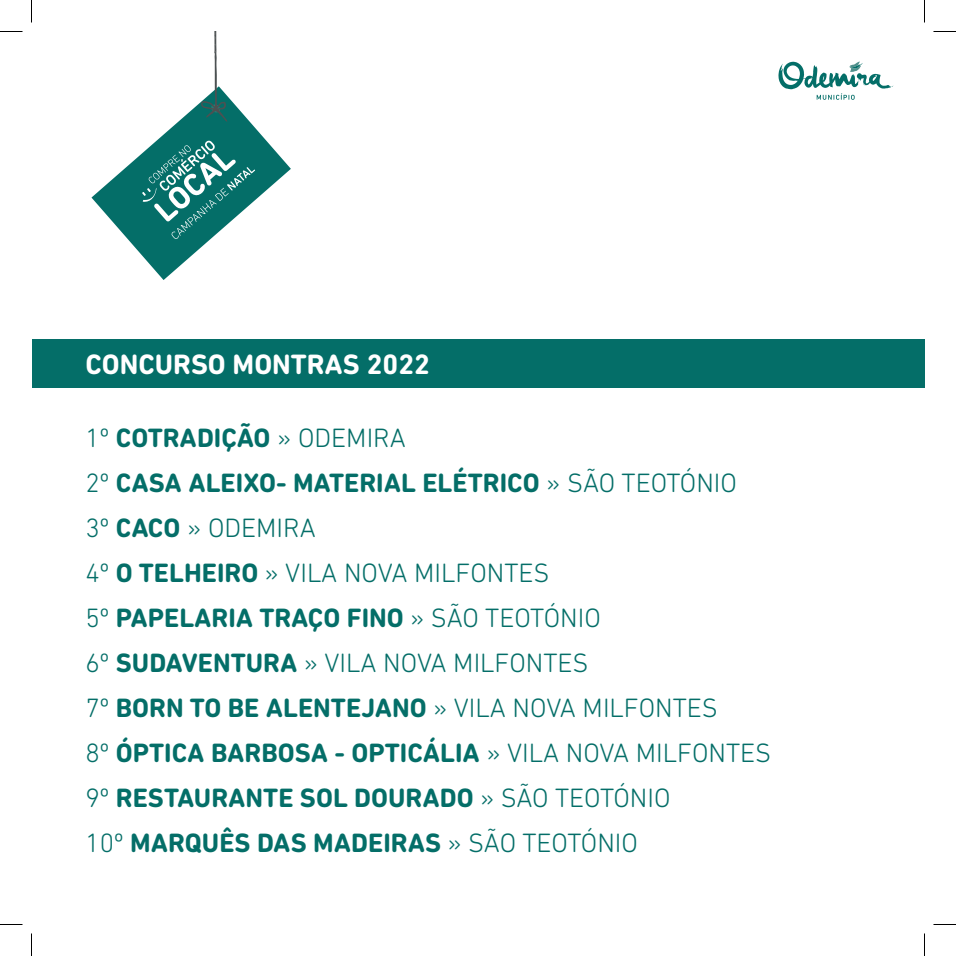
<style>
.page{position:relative;width:956px;height:956px;background:#fff}
.page>*{position:absolute;margin:0;border:0;box-sizing:border-box;transform-origin:0 0}
.t1{font:700 28.5px "DIN Next Rounded LT Pro";color:#fff}
.t2{font:700 27px "DIN Next Rounded LT Pro";color:#046e68}
.t3{font:300 27px "DIN Next Rounded LT Pro";color:#046e68}
.s1{font-weight:700}
.s2{font-weight:300}
</style>
<div class="page">
<div style="left:32px;top:339px;width:892px;height:48px;background:#046e68"></div>
<svg style="left:91px;top:95px;width:200px;height:185px"></svg>
<svg style="left:142px;top:140px;width:113px;height:99px"></svg>
<svg style="left:200px;top:32px;width:27px;height:90px"></svg>
<svg style="left:778px;top:61px;width:115px;height:39px"></svg>
<svg style="left:0;top:31px;width:22px;height:1px"></svg>
<svg style="left:933px;top:31px;width:23px;height:1px"></svg>
<svg style="left:0;top:924px;width:22px;height:1px"></svg>
<svg style="left:933px;top:924px;width:23px;height:1px"></svg>
<svg style="left:31px;top:0;width:1px;height:23px"></svg>
<svg style="left:31px;top:933px;width:1px;height:23px"></svg>
<svg style="left:924px;top:0;width:1px;height:23px"></svg>
<svg style="left:924px;top:933px;width:1px;height:23px"></svg>
<p class="t1" style="left:86px;top:347px;width:346px">CONCURSO MONTRAS 2022</p>
<p class="t3" style="left:86px;top:423px;width:322px">1º <span class="s1">COTRADIÇÃO</span> » ODEMIRA</p>
<p class="t2" style="left:86px;top:467px;width:653px"><span class="s2">2º</span> CASA ALEIXO- MATERIAL ELÉTRICO <span class="s2">» SÃO TEOTÓNIO</span></p>
<p class="t3" style="left:86px;top:513px;width:232px">3º <span class="s1">CACO</span> » ODEMIRA</p>
<p class="t3" style="left:86px;top:558px;width:465px">4º <span class="s1">O TELHEIRO</span> » VILA NOVA MILFONTES</p>
<p class="t2" style="left:86px;top:602px;width:517px"><span class="s2">5º</span> PAPELARIA TRAÇO FINO <span class="s2">» SÃO TEOTÓNIO</span></p>
<p class="t3" style="left:86px;top:648px;width:505px">6º <span class="s1">SUDAVENTURA</span> » VILA NOVA MILFONTES</p>
<p class="t3" style="left:86px;top:693px;width:634px">7º <span class="s1">BORN TO BE ALENTEJANO</span> » VILA NOVA MILFONTES</p>
<p class="t2" style="left:86px;top:737px;width:687px"><span class="s2">8º</span> ÓPTICA BARBOSA - OPTICÁLIA <span class="s2">» VILA NOVA MILFONTES</span></p>
<p class="t2" style="left:86px;top:782px;width:587px"><span class="s2">9º</span> RESTAURANTE SOL DOURADO <span class="s2">» SÃO TEOTÓNIO</span></p>
<p class="t2" style="left:86px;top:827px;width:554px"><span class="s2">10º</span> MARQUÊS DAS MADEIRAS <span class="s2">» SÃO TEOTÓNIO</span></p>
</div>
